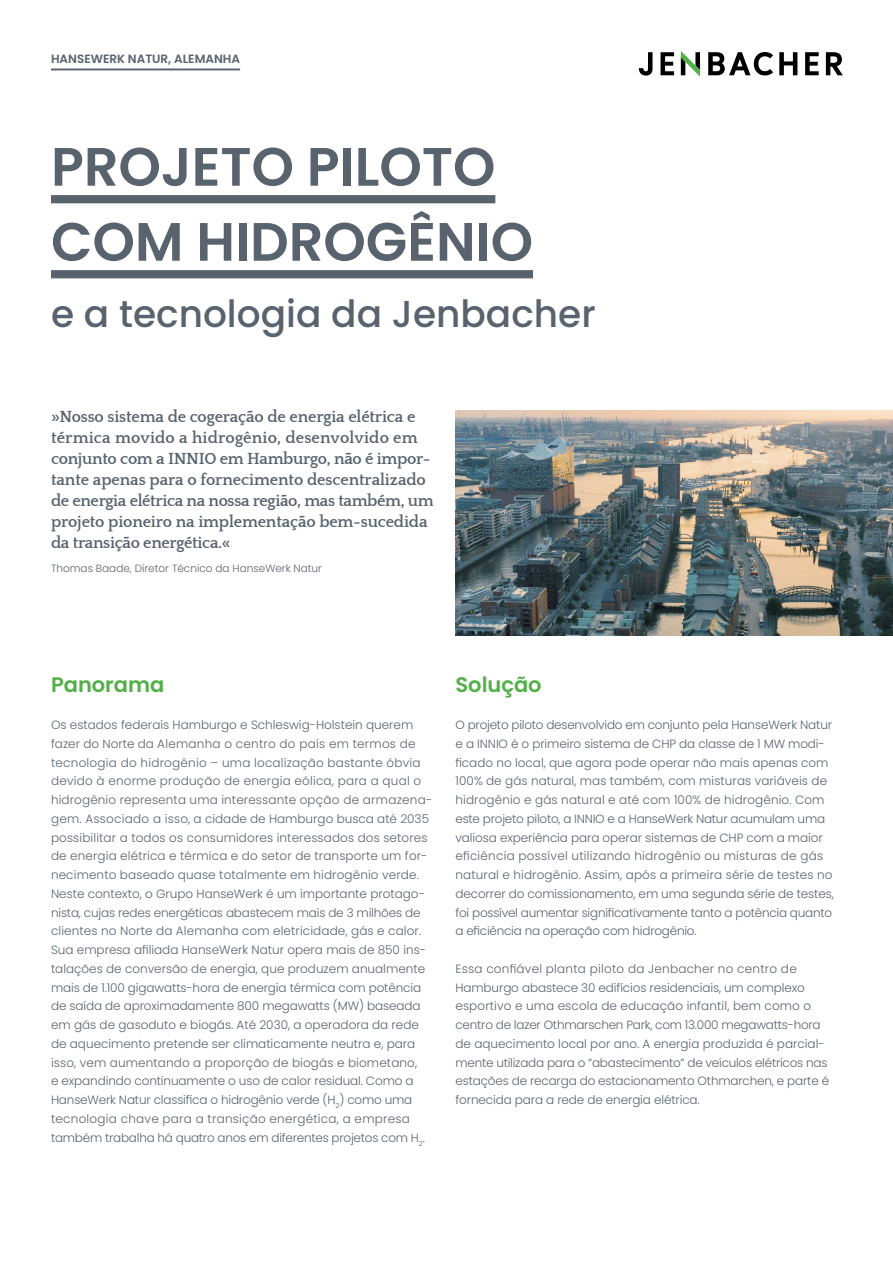
<style>
.page{position:relative;width:893px;height:1263px;background:#fff}
.page>*{position:absolute;margin:0;border:0;box-sizing:border-box;transform-origin:0 0}
.t1{font:600 54px/75px "Poppins";color:#58636e}
.t2{font:500 37.5px "Poppins";color:#58636e}
.t3{font:600 21px "Poppins";color:#51b046}
.t4{font:700 16.5px/21px "Quattrocento";letter-spacing:-.01em;color:#58636e}
.t5{font:300 12px/18.8px "Poppins";color:#58636e}
.t6{font:600 12px "Poppins";color:#58636e}
.t7{font:300 10.5px "Poppins";color:#58636e}
</style>
<div class="page">
<hr style="left:51px;top:68px;width:189px;height:2px;background:#58636e">
<div style="left:51px;top:195px;width:444px;height:8px;background:#58636e"></div>
<div style="left:51px;top:270px;width:482px;height:8px;background:#58636e"></div>
<img style="left:455px;top:410px;width:438px;height:225px">
<svg style="left:708px;top:52px;width:65px;height:23px"></svg>
<svg style="left:779px;top:52px;width:18px;height:23px"></svg>
<svg style="left:805px;top:52px;width:14px;height:23px"></svg>
<svg style="left:826px;top:52px;width:17px;height:23px"></svg>
<svg style="left:660px;top:52px;width:14px;height:23px"></svg>
<svg style="left:639px;top:52px;width:13px;height:24px"></svg>
<svg style="left:681px;top:51px;width:19px;height:26px"></svg>
<p class="t6" style="left:51px;top:52px;width:191px">HANSEWERK NATUR, ALEMANHA</p>
<h1 class="t1" style="left:51px;top:130px;width:484px">PROJETO PILOTO<br>COM HIDROGÊNIO</h1>
<h2 class="t2" style="left:51px;top:292px;width:546px">e a tecnologia da Jenbacher</h2>
<p class="t4" style="left:51px;top:407px;width:384px">»Nosso sistema de cogeração de energia elétrica e térmica movido a hidrogênio, desenvolvido em conjunto com a INNIO em Hamburgo, não é impor&shy;tante apenas para o fornecimento descentralizado de energia elétrica na nossa região, mas também, um projeto pioneiro na implementação bem-sucedida da transição energética.«</p>
<p class="t7" style="left:51px;top:563px;width:273px">Thomas Baade, Diretor Técnico da HanseWerk Natur</p>
<h3 class="t3" style="left:51px;top:672px;width:115px">Panorama</h3>
<p class="t5" style="left:51px;top:715px;width:383px">Os estados federais Hamburgo e Schleswig-Holstein querem fazer do Norte da Alemanha o centro do país em termos de tecnologia do hidrogênio – uma localização bastante óbvia devido à enorme produção de energia eólica, para a qual o hidrogênio representa uma interessante opção de armazena&shy;gem. Associado a isso, a cidade de Hamburgo busca até 2035 possibilitar a todos os consumidores interessados dos setores de energia elétrica e térmica e do setor de transporte um for&shy;necimento baseado quase totalmente em hidrogênio verde.<br>Neste contexto, o Grupo HanseWerk é um importante protago&shy;nista, cujas redes energéticas abastecem mais de 3 milhões de clientes no Norte da Alemanha com eletricidade, gás e calor.<br>Sua empresa afiliada HanseWerk Natur opera mais de 850 ins&shy;talações de conversão de energia, que produzem anualmente mais de 1.100 gigawatts-hora de energia térmica com potência de saída de aproximadamente 800 megawatts (MW) baseada em gás de gasoduto e biogás. Até 2030, a operadora da rede de aquecimento pretende ser climaticamente neutra e, para isso, vem aumentando a proporção de biogás e biometano,<br>e expandindo continuamente o uso de calor residual. Como a HanseWerk Natur classifica o hidrogênio verde (H<sub>2</sub>) como uma tecnologia chave para a transição energética, a empresa também trabalha há quatro anos em diferentes projetos com H<sub>2</sub>.</p>
<h3 class="t3" style="left:455px;top:672px;width:88px">Solução</h3>
<p class="t5" style="left:455px;top:715px;width:380px">O projeto piloto desenvolvido em conjunto pela HanseWerk Natur e a INNIO é o primeiro sistema de CHP da classe de 1 MW modi&shy;ficado no local, que agora pode operar não mais apenas com 100% de gás natural, mas também, com misturas variáveis de hidrogênio e gás natural e até com 100% de hidrogênio. Com este projeto piloto, a INNIO e a HanseWerk Natur acumulam uma valiosa experiência para operar sistemas de CHP com a maior eficiência possível utilizando hidrogênio ou misturas de gás natural e hidrogênio. Assim, após a primeira série de testes no decorrer do comissionamento, em uma segunda série de testes, foi possível aumentar significativamente tanto a potência quanto a eficiência na operação com hidrogênio.</p>
<p class="t5" style="left:455px;top:959px;width:375px">Essa confiável planta piloto da Jenbacher no centro de Hamburgo abastece 30 edifícios residenciais, um complexo esportivo e uma escola de educação infantil, bem como o centro de lazer Othmarschen Park, com 13.000 megawatts-hora de aquecimento local por ano. A energia produzida é parcial&shy;mente utilizada para o “abastecimento” de veículos elétricos nas estações de recarga do estacionamento Othmarchen, e parte é fornecida para a rede de energia elétrica.</p>
</div>
